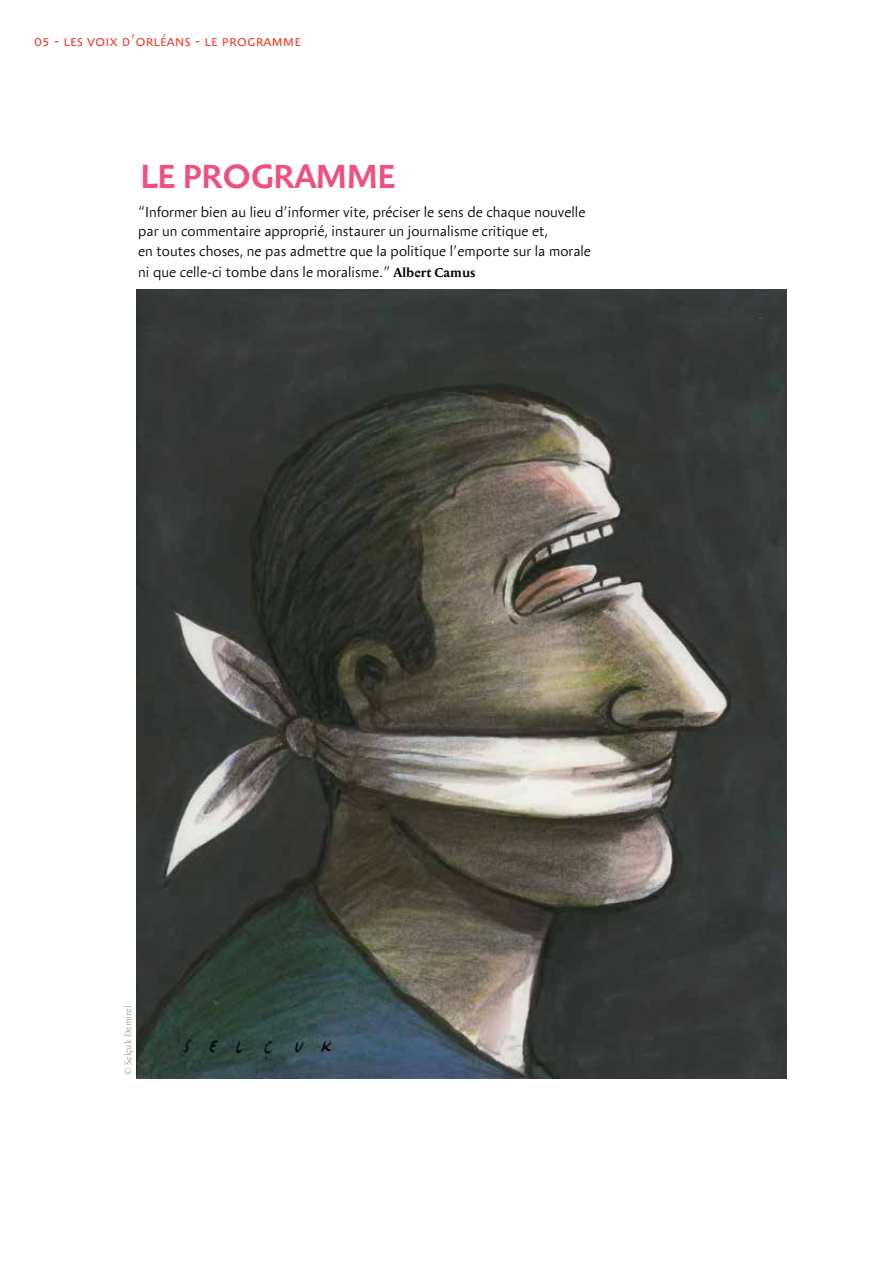
<style>
.page{position:relative;width:893px;height:1263px;background:#fff}
.page>*{position:absolute;margin:0;border:0;box-sizing:border-box;transform-origin:0 0}
.t1{font:500 33px "Anselm Sans";letter-spacing:-.03em;color:#ef5080}
.t2{font:300 15.75px "Anselm Sans";color:#ee3824}
.t3{font:300 14.25px/19.5px "Anselm Sans";color:#000}
.t4{font:9px "Anselm Serif";color:#a9aaa3}
.s1{font-family:"Anselm Serif";font-weight:700;font-size:12.75px}
</style>
<div class="page">
<img style="left:136px;top:290px;width:651px;height:788px">
<p class="t2" style="left:34px;top:29px;width:269px">05 - les voix d’orléans - le programme</p>
<h1 class="t1" style="left:140px;top:153px;width:257px">LE PROGRAMME</h1>
<p class="t3" style="left:138px;top:202px;width:454px">“Informer bien au lieu d’informer vite, préciser le sens de chaque nouvelle par un commentaire approprié, instaurer un journalisme critique et,<br>en toutes choses, ne pas admettre que la politique l’emporte sur la morale</p>
<p class="t3" style="left:138px;top:263px;width:339px">ni que celle-ci tombe dans le moralisme.” <span class="s1">Albert Camus</span></p>
<p class="t4" style="left:122px;top:1075px;width:71px;rotate:-90deg">© Selçuk Demirel</p>
</div>
